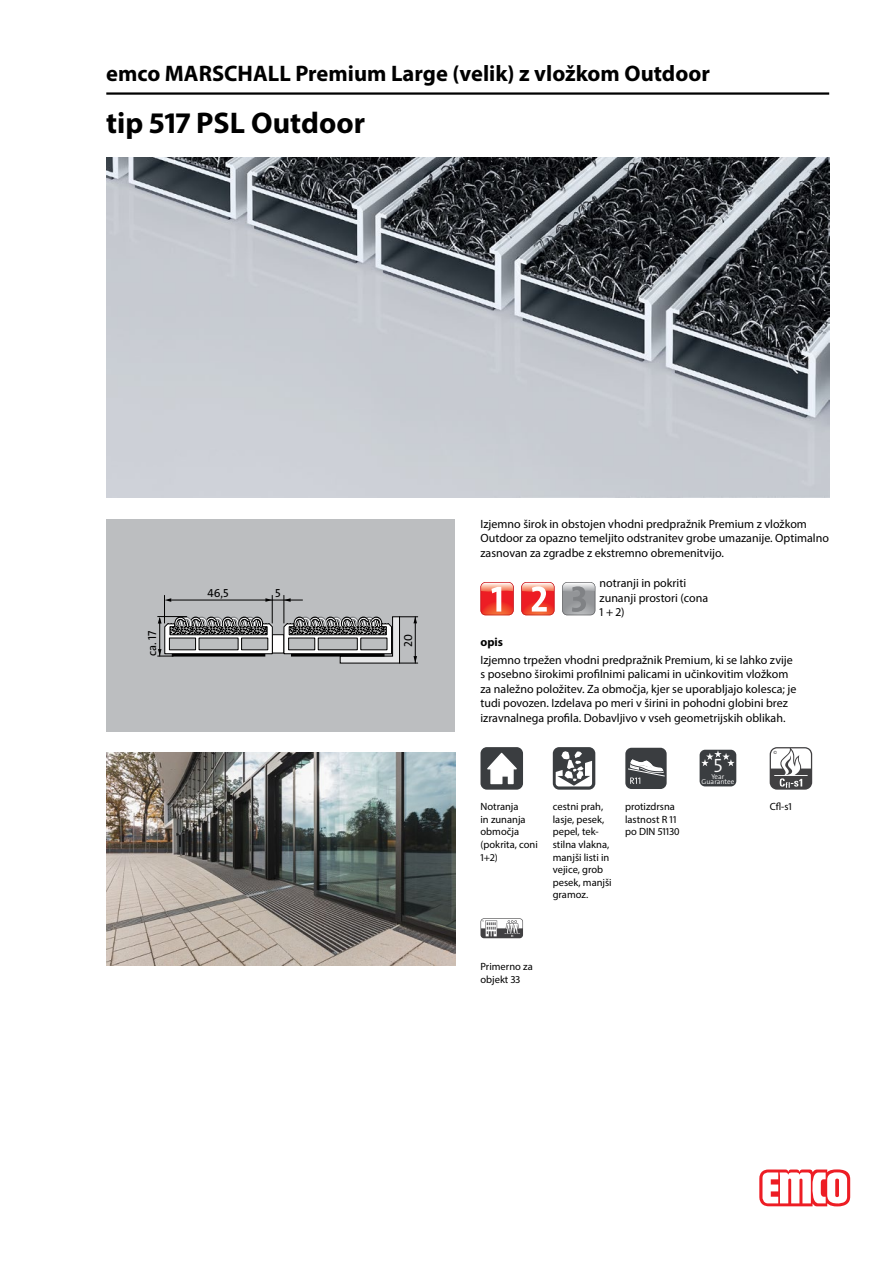
<style>
.page{position:relative;width:893px;height:1263px;background:#fff}
.page>*{position:absolute;margin:0;border:0;box-sizing:border-box;transform-origin:0 0}
.typ_bau{font:700 30px "Myriad Pro";color:#000}
.titel1_em_bau{font:700 22.5px "Myriad Pro";color:#000}
.BILDR{font:300 19.5px "The Sans Os F";color:#fff}
.fliesstext_bau{font:12px/14.4px "Myriad Pro";color:#000}
.Stoerer{font:12px/14.4px "Myriad Pro";color:#000}
.fliesstext_bold_bau{font:700 12px "Myriad Pro";color:#000}
.BILDR-2{font:11.7px "The Sans Os F";color:#000}
.mouseovertext_bau{font:10.5px/12.6px "Myriad Pro";color:#000}
.BILDR-3{font:300 7.05px/5.2px "The Sans Os F";color:#fff;text-align:center}
</style>
<div class="page">
<img style="left:106px;top:157px;width:723px;height:340px">
<hr style="left:106px;top:92px;width:723px;height:3px;background:#000">
<svg style="left:759px;top:1169px;width:91px;height:37px"></svg>
<div style="left:106px;top:519px;width:349px;height:212px;background:#bcbec0"></div>
<hr style="left:272px;top:600px;width:30px;height:1px;background:#000">
<div style="left:272px;top:635px;width:12px;height:18px;background:#fff"></div>
<svg style="left:158px;top:595px;width:115px;height:62px"></svg>
<svg style="left:283px;top:595px;width:135px;height:69px"></svg>
<img style="left:106px;top:753px;width:349px;height:212px">
<svg style="left:521px;top:582px;width:33px;height:33px"></svg>
<svg style="left:562px;top:582px;width:33px;height:33px"></svg>
<svg style="left:480px;top:582px;width:34px;height:33px"></svg>
<div style="left:480px;top:747px;width:43px;height:43px;background:#3a3d40;border-radius:6px"></div>
<svg style="left:487px;top:753px;width:30px;height:31px"></svg>
<svg style="left:553px;top:747px;width:42px;height:43px"></svg>
<svg style="left:556px;top:751px;width:36px;height:35px"></svg>
<div style="left:625px;top:748px;width:42px;height:41px;background:#3a3d40;border-radius:6px"></div>
<svg style="left:628px;top:759px;width:37px;height:25px"></svg>
<div style="left:700px;top:750px;width:36px;height:36px;background:#3a3d40;border-radius:5px"></div>
<svg style="left:701px;top:750px;width:34px;height:16px"></svg>
<svg style="left:770px;top:747px;width:42px;height:43px"></svg>
<svg style="left:480px;top:918px;width:43px;height:20px"></svg>
<p class="titel1_em_bau" style="left:106px;top:59px;width:605px">emco MARSCHALL Premium Large (velik) z vložkom Outdoor</p>
<p class="typ_bau" style="left:106px;top:103px;width:260px">tip 517 PSL Outdoor</p>
<p class="BILDR-2" style="left:208px;top:586px;width:23px">46,5</p>
<p class="BILDR-2" style="left:275px;top:586px;width:7px">5</p>
<p class="BILDR-2" style="left:145px;top:656px;width:27px;rotate:-90deg">ca. 17</p>
<p class="BILDR-2" style="left:401px;top:647px;width:14px;rotate:-90deg">20</p>
<p class="Stoerer" style="left:480px;top:516px;width:350px">Izjemno širok in obstojen vhodni predpražnik Premium z vložkom<br>Outdoor za opazno temeljito odstranitev grobe umazanije. Optimalno zasnovan za zgradbe z ekstremno obremenitvijo.</p>
<p class="fliesstext_bau" style="left:600px;top:576px;width:110px">notranji in pokriti zunanji prostori (cona<br>1 + 2)</p>
<p class="fliesstext_bold_bau" style="left:480px;top:635px;width:24px">opis</p>
<p class="fliesstext_bau" style="left:480px;top:652px;width:318px">Izjemno trpežen vhodni predpražnik Premium, ki se lahko zvije s posebno širokimi profilnimi palicami in učinkovitim vložkom za naležno položitev. Za območja, kjer se uporabljajo kolesca; je tudi povozen. Izdelava po meri v širini in pohodni globini brez izravnalnega profila. Dobavljivo v vseh geometrijskih oblikah.</p>
<p class="mouseovertext_bau" style="left:480px;top:800px;width:59px">Notranja<br>in zunanja območja (pokrita, coni<br>1+2)</p>
<p class="mouseovertext_bau" style="left:553px;top:800px;width:60px">cestni prah, lasje, pesek, pepel, tek&shy;stilna vlakna, manjši listi in vejice, grob pesek, manjši gramoz.</p>
<p class="mouseovertext_bau" style="left:625px;top:800px;width:56px">protizdrsna lastnost R 11 po DIN 51130</p>
<p class="BILDR" style="left:713px;top:753px;width:10px">5</p>
<p class="BILDR-3" style="left:702px;top:774px;width:34px">Year<br>Guarantee</p>
<p class="mouseovertext_bau" style="left:480px;top:960px;width:54px">Primerno za objekt 33</p>
<p class="mouseovertext_bau" style="left:770px;top:800px;width:24px">Cfl-s1</p>
</div>
